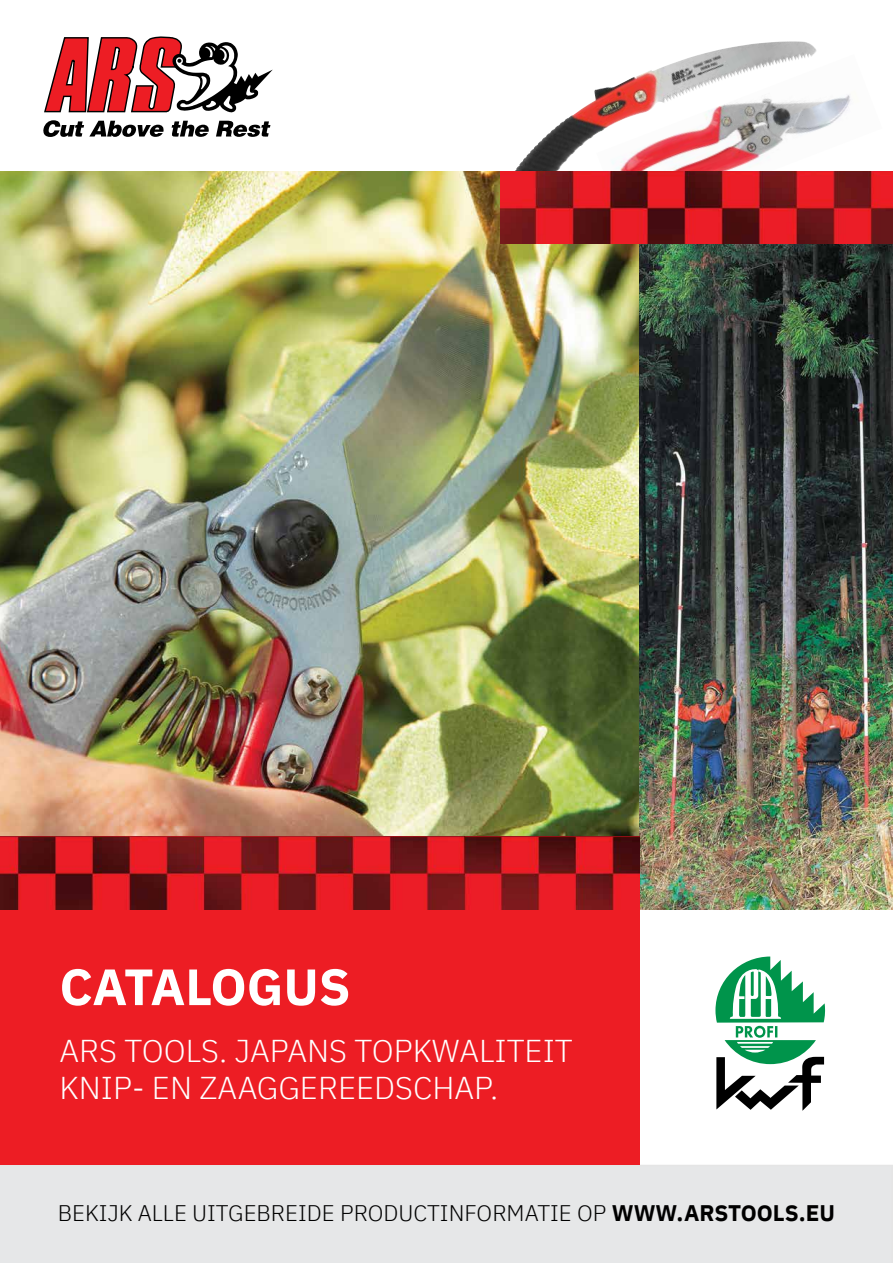
<style>
.page{position:relative;width:893px;height:1263px;background:#fff}
.page>*{position:absolute;margin:0;border:0;box-sizing:border-box;transform-origin:0 0}
.t1{font:700 55.8px "IBM Plex Sans";color:#fff}
.t2{font:700 51px "IBM Plex Sans";letter-spacing:-.005em;color:#fff}
.t3{font:300 31.5px/37.8px "IBM Plex Sans";color:#fff}
.t4{font:300 22.5px "IBM Plex Sans";color:#000}
.s1{font-weight:700}
</style>
<div class="page">
<img style="left:0;top:171px;width:639px;height:666px">
<img style="left:639px;top:243px;width:254px;height:666px">
<div style="left:0;top:1165px;width:893px;height:98px;background:#e6e7e8"></div>
<div style="left:0;top:909px;width:639px;height:256px;background:#ed1d24"></div>
<svg style="left:715px;top:956px;width:110px;height:155px"></svg>
<svg style="left:43px;top:36px;width:230px;height:101px"></svg>
<img style="left:554px;top:42px;width:226px;height:87px">
<img style="left:0;top:837px;width:639px;height:72px">
<img style="left:596px;top:54px;width:255px;height:117px">
<img style="left:500px;top:171px;width:393px;height:72px">
<h1 class="t1" style="left:48px;top:945px;width:263px">Catalogus</h1>
<h2 class="t2" style="left:60px;top:946px;width:293px">CATALOGUS</h2>
<h3 class="t3" style="left:60px;top:1029px;width:515px">ARS TOOLS. JAPANS TOPKWALITEIT<br>KNIP- EN ZAAGGEREEDSCHAP.</h3>
<p class="t4" style="left:58px;top:1196px;width:779px">BEKIJK ALLE UITGEBREIDE PRODUCTINFORMATIE OP <span class="s1">WWW.ARSTOOLS.EU</span></p>
</div>
